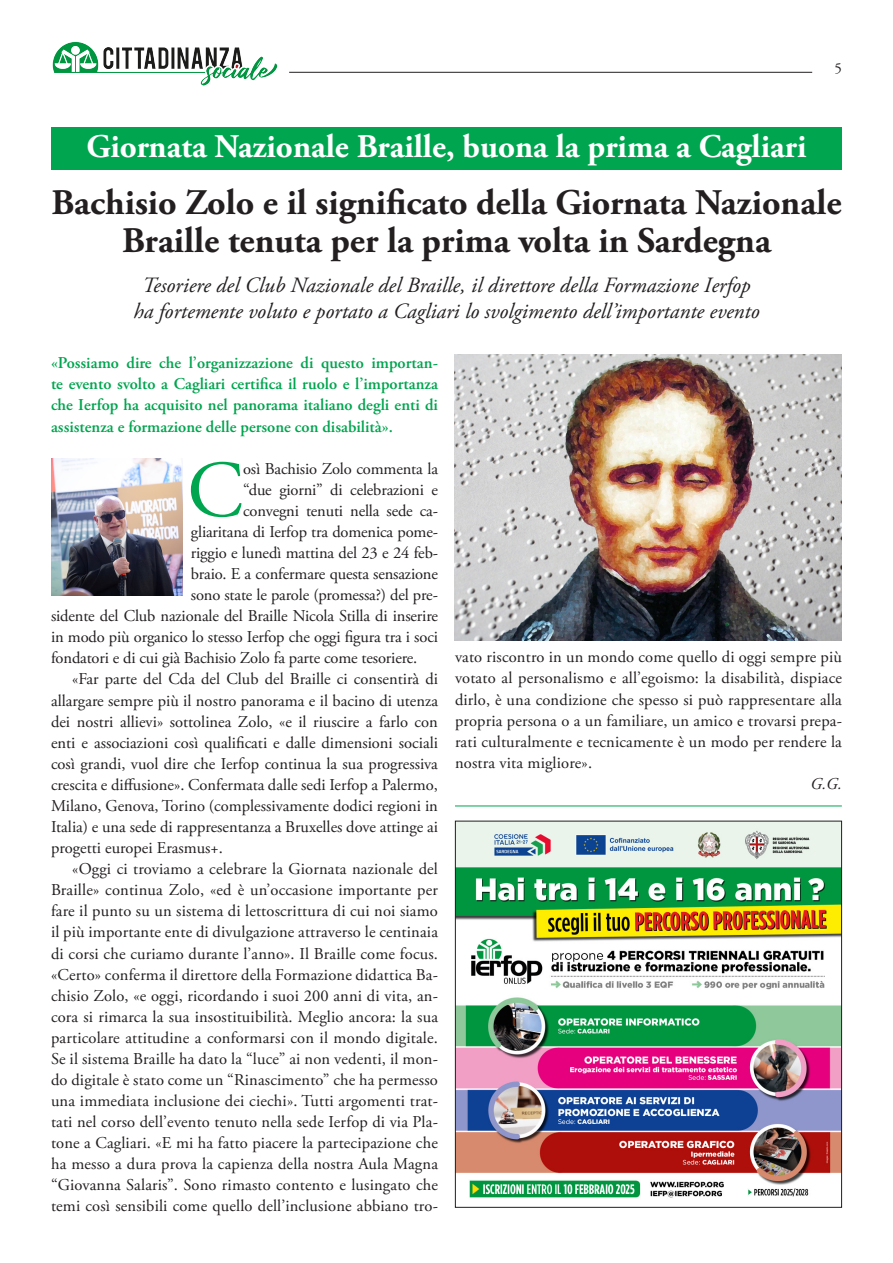
<style>
.page{position:relative;width:893px;height:1263px;background:#fff}
.page>*{position:absolute;margin:0;border:0;box-sizing:border-box;transform-origin:0 0}
.t1{font:80.1px "Adobe Garamond Pro";color:#00a54f}
.t2{font:700 36px/37.5px "Adobe Garamond Pro";color:#231f20;text-align:center}
.t3{font:700 33px "Adobe Garamond Pro";color:#fff}
.t4{font:italic 21.75px "Adobe Garamond Pro";color:#231f20}
.t5{font:16.5px/21.1px "Adobe Garamond Pro";letter-spacing:-.01em;color:#231f20;text-align:justify}
.t6{font:600 16.5px/21px "Adobe Garamond Pro";color:#00a54f;text-align:justify}
.t7{font:italic 16.5px "Adobe Garamond Pro";color:#231f20}
.t8{font:15px "Adobe Garamond Pro";color:#231f20}
</style>
<div class="page">
<img style="left:52px;top:41px;width:226px;height:45px">
<hr style="left:289px;top:72px;width:523px;height:1px;background:#231f20">
<img style="left:51px;top:458px;width:131px;height:138px">
<div style="left:52px;top:128px;width:790px;height:42px;background:#00a54f"></div>
<img style="left:455px;top:354px;width:387px;height:287px">
<img style="left:457px;top:823px;width:383px;height:375px">
<div style="left:455px;top:821px;width:387px;height:387px;border:1px solid #231f20"></div>
<hr style="left:455px;top:805px;width:387px;height:1px;background:#00a54f">
<p class="t3" style="left:87px;top:127px;width:721px">Giornata Nazionale Braille, buona la prima a Cagliari</p>
<p class="t8" style="left:834px;top:59px;width:9px">5</p>
<p class="t2" style="left:51px;top:185px;width:791px">Bachisio Zolo e il significato della Giornata Nazionale<br>Braille tenuta per la prima volta in Sardegna</p>
<p class="t4" style="left:142px;top:272px;width:610px">Tesoriere del Club Nazionale del Braille, il direttore della Formazione Ierfop</p>
<p class="t4" style="left:133px;top:298px;width:628px">ha fortemente voluto e portato a Cagliari lo svolgimento dell’importante evento</p>
<p class="t6" style="left:51px;top:353px;width:388px">«Possiamo dire che l’organizzazione di questo importan&shy;te evento svolto a Cagliari certifica il ruolo e l’importanza che Ierfop ha acquisito nel panorama italiano degli enti di assistenza e formazione delle persone con disabilità».</p>
<p class="t1" style="left:187px;top:442px;width:57px">C</p>
<p class="t5" style="left:243px;top:458px;width:196px">osì Bachisio Zolo commenta la</p>
<p class="t5" style="left:243px;top:480px;width:196px">“due giorni” di celebrazioni e</p>
<p class="t5" style="left:243px;top:501px;width:196px">convegni tenuti nella sede ca-</p>
<p class="t5" style="left:191px;top:522px;width:249px">gliaritana di Ierfop tra domenica pome-</p>
<p class="t5" style="left:191px;top:543px;width:249px">riggio e lunedì mattina del 23 e 24 feb-</p>
<p class="t5" style="left:191px;top:564px;width:249px">braio. E a confermare questa sensazione</p>
<p class="t5" style="left:191px;top:585px;width:249px">sono state le parole (promessa?) del pre-</p>
<p class="t5" style="left:51px;top:606px;width:388px">sidente del Club nazionale del Braille Nicola Stilla di inserire</p>
<p class="t5" style="left:51px;top:627px;width:388px">in modo più organico lo stesso Ierfop che oggi figura tra i soci</p>
<p class="t5" style="left:51px;top:648px;width:368px">fondatori e di cui già Bachisio Zolo fa parte come tesoriere.</p>
<p class="t5" style="left:51px;top:669px;width:388px;text-indent:21px">«Far parte del Cda del Club del Braille ci consentirà di allargare sempre più il nostro panorama e il bacino di utenza dei nostri allievi» sottolinea Zolo, «e il riuscire a farlo con enti e associazioni così qualificati e dalle dimensioni sociali così grandi, vuol dire che Ierfop continua la sua progressiva crescita e diffusione». Confermata dalle sedi Ierfop a Palermo, Milano, Genova, Torino (complessivamente dodici regioni in Italia) e una sede di rappresentanza a Bruxelles dove attinge ai progetti europei Erasmus+.</p>
<p class="t5" style="left:51px;top:859px;width:388px;text-indent:21px">«Oggi ci troviamo a celebrare la Giornata nazionale del Braille» continua Zolo, «ed è un’occasione importante per fare il punto su un sistema di lettoscrittura di cui noi siamo il più importante ente di divulgazione attraverso le centinaia di corsi che curiamo durante l’anno». Il Braille come focus. «Certo» conferma il direttore della Formazione didattica Ba&shy;chisio Zolo, «e oggi, ricordando i suoi 200 anni di vita, an&shy;cora si rimarca la sua insostituibilità. Meglio ancora: la sua particolare attitudine a conformarsi con il mondo digitale.<br>Se il sistema Braille ha dato la “luce” ai non vedenti, il mon&shy;do digitale è stato come un “Rinascimento” che ha permesso una immediata inclusione dei ciechi». Tutti argomenti trat&shy;tati nel corso dell’evento tenuto nella sede Ierfop di via Pla&shy;tone a Cagliari. «E mi ha fatto piacere la partecipazione che ha messo a dura prova la capienza della nostra Aula Magna “Giovanna Salaris”. Sono rimasto contento e lusingato che temi così sensibili come quello dell’inclusione abbiano tro-</p>
<p class="t5" style="left:455px;top:647px;width:388px">vato riscontro in un mondo come quello di oggi sempre più votato al personalismo e all’egoismo: la disabilità, dispiace dirlo, è una condizione che spesso si può rappresentare alla propria persona o a un familiare, un amico e trovarsi prepa&shy;rati culturalmente e tecnicamente è un modo per rendere la nostra vita migliore».</p>
<p class="t7" style="left:810px;top:774px;width:33px">G.G.</p>
</div>
